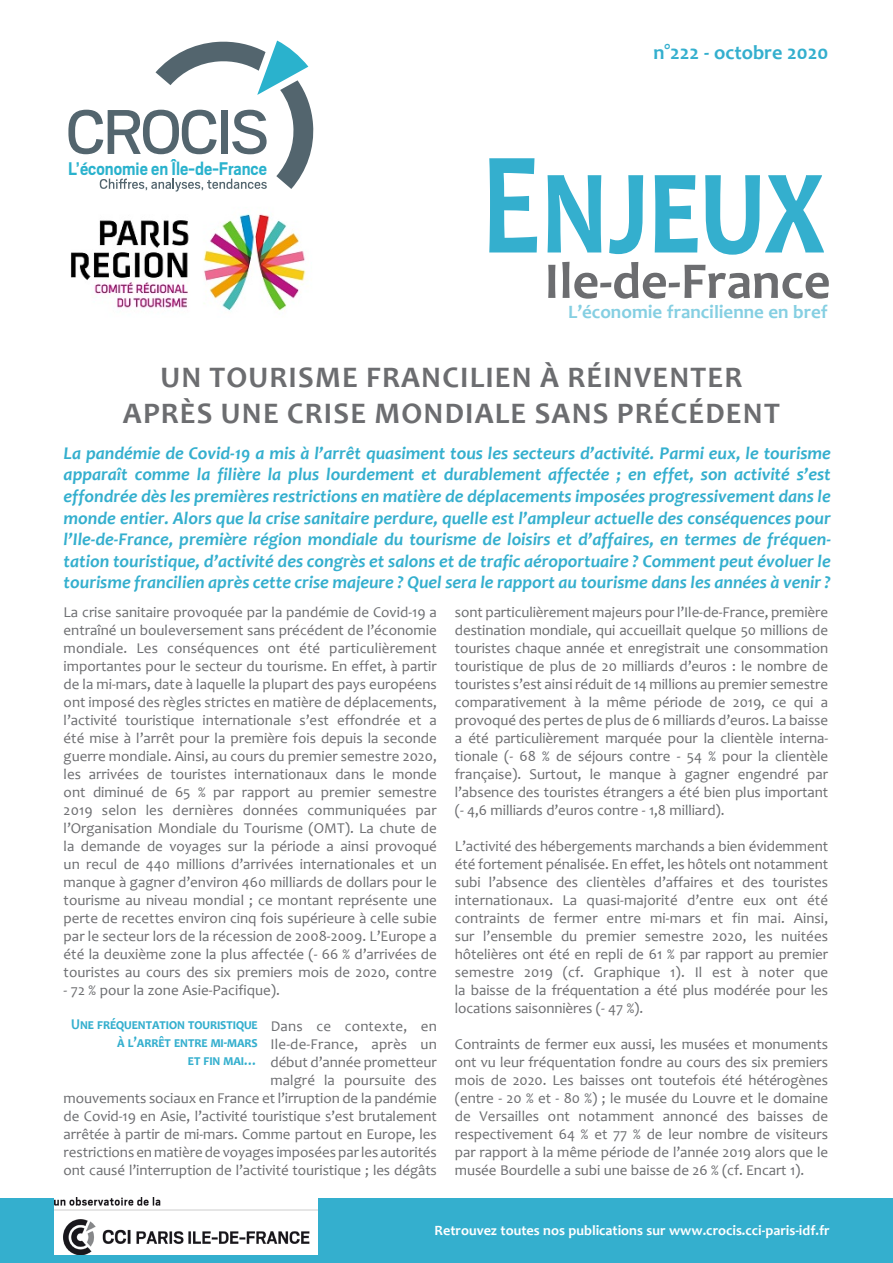
<style>
.page{position:relative;width:893px;height:1263px;background:#fff}
.page>*{position:absolute;margin:0;border:0;box-sizing:border-box;transform-origin:0 0}
.t1{font:700 148.2px "Candara";color:#34afce;scale:.77 1}
.t2{font:700 52.05px "Candara";color:#6c6d70}
.t3{font:700 30px "Candara";letter-spacing:.04em;color:#6c6d70}
.t4{font:700 20.4px "Scout";color:#2ab2cd;scale:.9 1}
.t5{font:700 20.25px "Candara";color:#34afce}
.t6{font:700 19.05px "Candara";color:#85cfe2}
.t7{font:italic 700 18px/21.6px "Candara";color:#34afce;text-align:justify}
.t8{font:15px/18px "Candara";letter-spacing:-.005em;color:#6c6d70;text-align:justify}
.t9{font:700 15px/18px "Candara";color:#34afce;text-align:right;scale:.9 1}
.t10{font:700 14.25px "Candara";color:#fff}
</style>
<div class="page">
<svg style="left:68px;top:41px;width:246px;height:151px"></svg>
<div style="left:0;top:1198px;width:893px;height:65px;background:#34afce"></div>
<img style="left:54px;top:1197px;width:264px;height:57px">
<img style="left:71px;top:214px;width:235px;height:97px">
<p class="t4" style="left:68px;top:155px;width:222px">L’économie en Île-de-France</p>
<p class="t5" style="left:654px;top:39px;width:176px">n°222 - octobre 2020</p>
<p class="t1" style="left:481px;top:111px;width:447px">Enjeux</p>
<p class="t2" style="left:545px;top:248px;width:287px">Ile-de-France</p>
<p class="t6" style="left:568px;top:300px;width:261px">L’économie francilienne en bref</p>
<p class="t3" style="left:160px;top:359px;width:583px">UN TOURISME FRANCILIEN À RÉINVENTER</p>
<p class="t3" style="left:123px;top:395px;width:658px">APRÈS UNE CRISE MONDIALE SANS PRÉCÉDENT</p>
<p class="t7" style="left:64px;top:442px;width:769px">La pandémie de Covid-19 a mis à l’arrêt quasiment tous les secteurs d’activité. Parmi eux, le tourisme apparaît comme la filière la plus lourdement et durablement affectée ; en effet, son activité s’est effondrée dès les premières restrictions en matière de déplacements imposées progressivement dans le monde entier. Alors que la crise sanitaire perdure, quelle est l’ampleur actuelle des conséquences pour l’Ile-de-France, première région mondiale du tourisme de loisirs et d’affaires, en termes de fréquen&shy;tation touristique, d’activité des congrès et salons et de trafic aéroportuaire ? Comment peut évoluer le tourisme francilien après cette crise majeure ? Quel sera le rapport au tourisme dans les années à venir ?</p>
<p class="t8" style="left:64px;top:603px;width:375px">La crise sanitaire provoquée par la pandémie de Covid-19 a entraîné un bouleversement sans précédent de l’économie mondiale. Les conséquences ont été particulièrement importantes pour le secteur du tourisme. En effet, à partir de la mi-mars, date à laquelle la plupart des pays européens ont imposé des règles strictes en matière de déplacements, l’activité touristique internationale s’est effondrée et a été mise à l’arrêt pour la première fois depuis la seconde guerre mondiale. Ainsi, au cours du premier semestre 2020, les arrivées de touristes internationaux dans le monde ont diminué de 65 % par rapport au premier semestre 2019 selon les dernières données communiquées par l’Organisation Mondiale du Tourisme (OMT). La chute de la demande de voyages sur la période a ainsi provoqué un recul de 440 millions d’arrivées internationales et un manque à gagner d’environ 460 milliards de dollars pour le tourisme au niveau mondial ; ce montant représente une perte de recettes environ cinq fois supérieure à celle subie par le secteur lors de la récession de 2008-2009. L’Europe a été la deuxième zone la plus affectée (- 66 % d’arrivées de touristes au cours des six premiers mois de 2020, contre</p>
<p class="t8" style="left:64px;top:981px;width:218px">- 72 % pour la zone Asie-Pacifique).</p>
<p class="t9" style="left:71px;top:1015px;width:209px">Une fréquentation touristique à l’arrêt entre mi-mars<br>et fin mai…</p>
<p class="t8" style="left:64px;top:1017px;width:375px;text-align:right">Dans ce contexte, en<br>Ile-de-France, après un<br>début d’année prometteur<br>malgré la poursuite des<br>mouvements sociaux en France et l’irruption de la pandémie de Covid-19 en Asie, l’activité touristique s’est brutalement arrêtée à partir de mi-mars. Comme partout en Europe, les restrictions en matière de voyages imposées par les autorités ont causé l’interruption de l’activité touristique ; les dégâts</p>
<p class="t8" style="left:455px;top:603px;width:375px">sont particulièrement majeurs pour l’Ile-de-France, première destination mondiale, qui accueillait quelque 50 millions de touristes chaque année et enregistrait une consommation touristique de plus de 20 milliards d’euros : le nombre de touristes s’est ainsi réduit de 14 millions au premier semestre comparativement à la même période de 2019, ce qui a provoqué des pertes de plus de 6 milliards d’euros. La baisse a été particulièrement marquée pour la clientèle interna&shy;tionale (- 68 % de séjours contre - 54 % pour la clientèle française). Surtout, le manque à gagner engendré par l’absence des touristes étrangers a été bien plus important (- 4,6 milliards d’euros contre - 1,8 milliard).</p>
<p class="t8" style="left:455px;top:837px;width:375px">L’activité des hébergements marchands a bien évidemment été fortement pénalisée. En effet, les hôtels ont notamment subi l’absence des clientèles d’affaires et des touristes internationaux. La quasi-majorité d’entre eux ont été contraints de fermer entre mi-mars et fin mai. Ainsi, sur l’ensemble du premier semestre 2020, les nuitées hôtelières ont été en repli de 61 % par rapport au premier semestre 2019 (cf. Graphique 1). Il est à noter que la baisse de la fréquentation a été plus modérée pour les locations saisonnières (- 47 %).</p>
<p class="t8" style="left:455px;top:1035px;width:375px">Contraints de fermer eux aussi, les musées et monuments ont vu leur fréquentation fondre au cours des six premiers mois de 2020. Les baisses ont toutefois été hétérogènes (entre - 20 % et - 80 %) ; le musée du Louvre et le domaine de Versailles ont notamment annoncé des baisses de respectivement 64 % et 77 % de leur nombre de visiteurs par rapport à la même période de l’année 2019 alors que le musée Bourdelle a subi une baisse de 26 % (cf. Encart 1).</p>
<p class="t10" style="left:435px;top:1221px;width:397px">Retrouvez toutes nos publications sur www.crocis.cci-paris-idf.fr</p>
</div>
